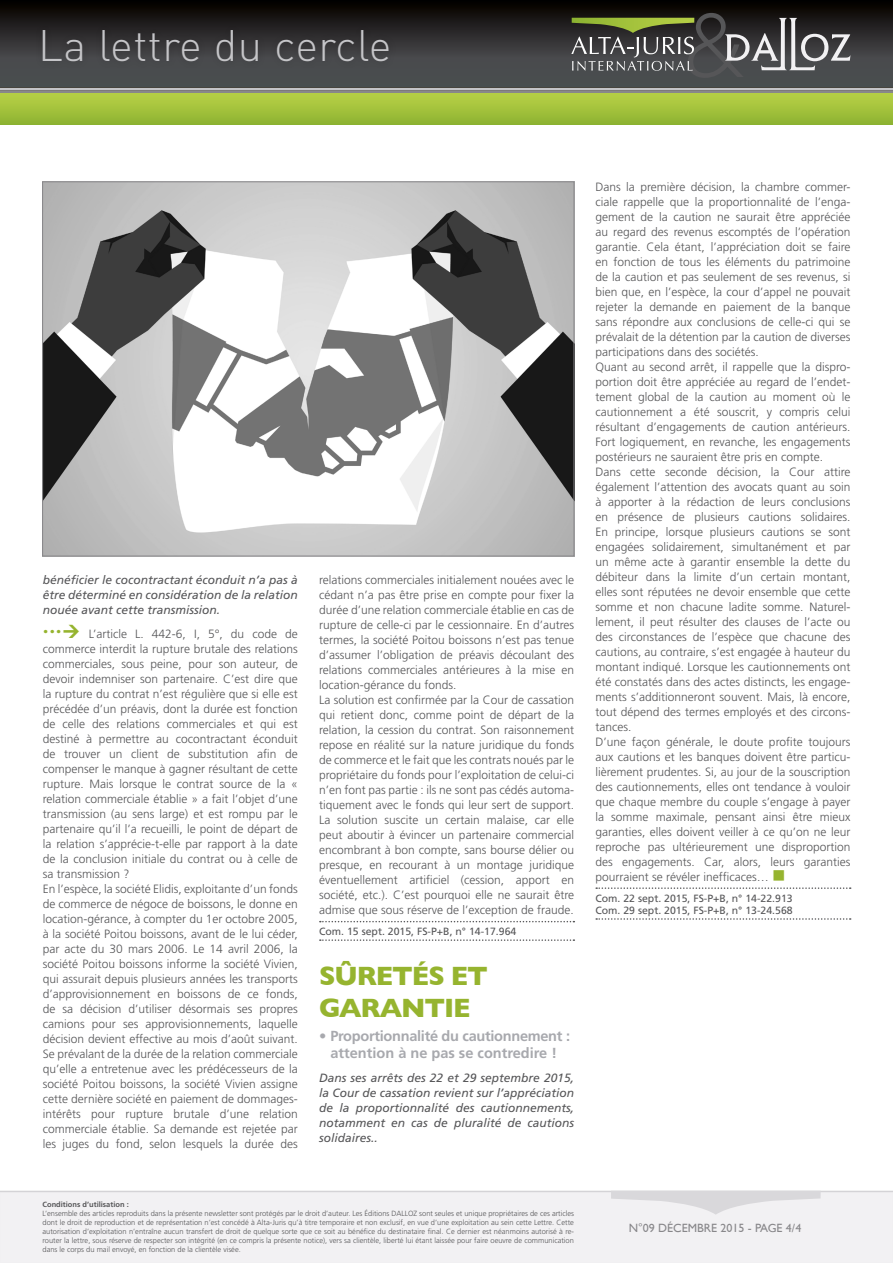
<style>
.page{position:relative;width:893px;height:1263px;background:#fff}
.page>*{position:absolute;margin:0;border:0;box-sizing:border-box;transform-origin:0 0}
.t1{font:300 95.85px "Gill Sans";color:#565658}
.t2{font:300 43.5px "DIN";letter-spacing:.01em;color:#c5c5c8}
.t3{font:700 27px/32.4px "Gill Sans";letter-spacing:-.04em;color:#96b42f}
.t4{font:700 14.55px/17.4px "Frutiger";letter-spacing:-.02em;color:#a8a9ae;text-align:center}
.t5{font:300 12px/15px "Frutiger";color:#565658}
.t6{font:italic 12px/15px "Frutiger";color:#565658;text-align:justify}
.t7{font:12px "Gill Sans";color:#88878a}
.t8{font:10.5px/12.3px "Frutiger";color:#565658}
.t9{font:300 7.5px/9px "Frutiger";color:#565658;text-align:justify}
.t10{font:700 7.5px "Frutiger";color:#565658}
.s1{color:#96b42f}
</style>
<div class="page">
<div style="left:0;top:1190px;width:893px;height:73px;background:#f2f1f3"></div>
<svg style="left:320px;top:921px;width:254px;height:1px"></svg>
<svg style="left:320px;top:939px;width:254px;height:2px"></svg>
<svg style="left:596px;top:887px;width:255px;height:2px"></svg>
<svg style="left:596px;top:918px;width:255px;height:2px"></svg>
<img style="left:44px;top:183px;width:528px;height:371px">
<svg style="left:0;top:0;width:893px;height:87px"></svg>
<div style="left:35px;top:23px;width:362px;height:47px;background:#000;opacity:.2"></div>
<svg style="left:0;top:93px;width:893px;height:31px"></svg>
<hr style="left:0;top:87px;width:893px;height:2px;background:#47453e">
<hr style="left:0;top:89px;width:893px;height:2px;background:#c3c4c7">
<hr style="left:0;top:90px;width:893px;height:2px;background:#7d7a7a">
<hr style="left:0;top:91px;width:893px;height:2px;background:#88878a">
<svg style="left:571px;top:18px;width:123px;height:53px"></svg>
<svg style="left:725px;top:18px;width:126px;height:52px"></svg>
<svg style="left:611px;top:1191px;width:210px;height:24px"></svg>
<div style="left:43px;top:1201px;width:531px;height:51px;background:#f2f1f3"></div>
<h2 class="t2" style="left:38px;top:19px;width:355px">La lettre du cercle</h2>
<h1 class="t1" style="left:685px;top:-30px;width:60px">&amp;</h1>
<p class="t6" style="left:43px;top:573px;width:257px">bénéficier le cocontractant éconduit n’a pas à être déterminé en considération de la relation nouée avant cette transmission.</p>
<p class="t5" style="left:43px;top:626px;width:257px;text-indent:46px">L’article L. 442-6, I, 5°, du code de commerce interdit la rupture brutale des relations commerciales, sous peine, pour son auteur, de devoir indemniser son partenaire. C’est dire que la rupture du contrat n’est régulière que si elle est précédée d’un préavis, dont la durée est fonction de celle des relations commerciales et qui est destiné à permettre au cocontractant éconduit de trouver un client de substitution afin de compenser le manque à gagner résultant de cette rupture. Mais lorsque le contrat source de la « relation commerciale établie » a fait l’objet d’une transmission (au sens large) et est rompu par le partenaire qu’il l’a recueilli, le point de départ de la relation s’apprécie-t-elle par rapport à la date de la conclusion initiale du contrat ou à celle de sa transmission ?<br>En l’espèce, la société Elidis, exploitante d’un fonds de commerce de négoce de boissons, le donne en location-gérance, à compter du 1er octobre 2005, à la société Poitou boissons, avant de le lui céder, par acte du 30 mars 2006. Le 14 avril 2006, la société Poitou boissons informe la société Vivien, qui assurait depuis plusieurs années les transports d’approvisionnement en boissons de ce fonds, de sa décision d’utiliser désormais ses propres camions pour ses approvisionnements, laquelle décision devient effective au mois d’août suivant.<br>Se prévalant de la durée de la relation commerciale qu’elle a entretenue avec les prédécesseurs de la société Poitou boissons, la société Vivien assigne cette dernière société en paiement de dommages&shy;intérêts pour rupture brutale d’une relation commerciale établie. Sa demande est rejetée par les juges du fond, selon lesquels la durée des</p>
<p class="t5" style="left:319px;top:573px;width:257px">relations commerciales initialement nouées avec le cédant n’a pas être prise en compte pour fixer la durée d’une relation commerciale établie en cas de rupture de celle-ci par le cessionnaire. En d’autres termes, la société Poitou boissons n’est pas tenue d’assumer l’obligation de préavis découlant des relations commerciales antérieures à la mise en location-gérance du fonds.<br>La solution est confirmée par la Cour de cassation qui retient donc, comme point de départ de la relation, la cession du contrat. Son raisonnement repose en réalité sur la nature juridique du fonds de commerce et le fait que les contrats noués par le propriétaire du fonds pour l’exploitation de celui-ci n’en font pas partie : ils ne sont pas cédés automa&shy;tiquement avec le fonds qui leur sert de support.<br>La solution suscite un certain malaise, car elle peut aboutir à évincer un partenaire commercial encombrant à bon compte, sans bourse délier ou presque, en recourant à un montage juridique éventuellement artificiel (cession, apport en société, etc.). C’est pourquoi elle ne saurait être admise que sous réserve de l’exception de fraude.</p>
<p class="t8" style="left:319px;top:925px;width:199px">Com. 15 sept. 2015, FS-P+B, n° 14-17.964</p>
<h3 class="t3" style="left:319px;top:959px;width:170px">SÛRETÉS ET<br>GARANTIE</h3>
<p class="t4" style="left:319px;top:1027px;width:252px">• Proportionnalité du cautionnement : attention à ne pas se contredire !</p>
<p class="t6" style="left:319px;top:1070px;width:257px">Dans ses arrêts des 22 et 29 septembre 2015, la Cour de cassation revient sur l’appréciation de la proportionnalité des cautionnements, notamment en cas de pluralité de cautions solidaires..</p>
<p class="t10" style="left:43px;top:1200px;width:88px">Conditions d’utilisation :</p>
<p class="t9" style="left:43px;top:1209px;width:533px">L’ensemble des articles reproduits dans la présente newsletter sont protégés par le droit d’auteur. Les Éditions DALLOZ sont seules et unique propriétaires de ces articles dont le droit de reproduction et de représentation n’est concédé à Alta-Juris qu’à titre temporaire et non exclusif, en vue d’une exploitation au sein cette Lettre. Cette autorisation d’exploitation n’entraîne aucun transfert de droit de quelque sorte que ce soit au bénéfice du destinataire final. Ce dernier est néanmoins autorisé à re&shy;router la lettre, sous réserve de respecter son intégrité (en ce compris la présente notice), vers sa clientèle, liberté lui étant laissée pour faire oeuvre de communication dans le corps du mail envoyé, en fonction de la clientèle visée.</p>
<p class="t5" style="left:595px;top:179px;width:257px">Dans la première décision, la chambre commer&shy;ciale rappelle que la proportionnalité de l’enga&shy;gement de la caution ne saurait être appréciée au regard des revenus escomptés de l’opération garantie. Cela étant, l’appréciation doit se faire en fonction de tous les éléments du patrimoine de la caution et pas seulement de ses revenus, si bien que, en l’espèce, la cour d’appel ne pouvait rejeter la demande en paiement de la banque sans répondre aux conclusions de celle-ci qui se prévalait de la détention par la caution de diverses participations dans des sociétés.<br>Quant au second arrêt, il rappelle que la dispro&shy;portion doit être appréciée au regard de l’endet&shy;tement global de la caution au moment où le cautionnement a été souscrit, y compris celui résultant d’engagements de caution antérieurs.<br>Fort logiquement, en revanche, les engagements postérieurs ne sauraient être pris en compte.<br>Dans cette seconde décision, la Cour attire également l’attention des avocats quant au soin à apporter à la rédaction de leurs conclusions en présence de plusieurs cautions solidaires.<br>En principe, lorsque plusieurs cautions se sont engagées solidairement, simultanément et par un même acte à garantir ensemble la dette du débiteur dans la limite d’un certain montant, elles sont réputées ne devoir ensemble que cette somme et non chacune ladite somme. Naturel&shy;lement, il peut résulter des clauses de l’acte ou des circonstances de l’espèce que chacune des cautions, au contraire, s’est engagée à hauteur du montant indiqué. Lorsque les cautionnements ont été constatés dans des actes distincts, les engage&shy;ments s’additionneront souvent. Mais, là encore, tout dépend des termes employés et des circons&shy;tances.<br>D’une façon générale, le doute profite toujours aux cautions et les banques doivent être particu&shy;lièrement prudentes. Si, au jour de la souscription des cautionnements, elles ont tendance à vouloir que chaque membre du couple s’engage à payer la somme maximale, pensant ainsi être mieux garanties, elles doivent veiller à ce qu’on ne leur reproche pas ultérieurement une disproportion des engagements. Car, alors, leurs garanties pourraient se révéler inefficaces… <span class="s1">■</span></p>
<p class="t8" style="left:595px;top:892px;width:199px">Com. 22 sept. 2015, FS-P+B, n° 14-22.913<br>Com. 29 sept. 2015, FS-P+B, n° 13-24.568</p>
<p class="t7" style="left:629px;top:1221px;width:174px">N°09 DÉCEMBRE 2015 - PAGE 4/4</p>
</div>
